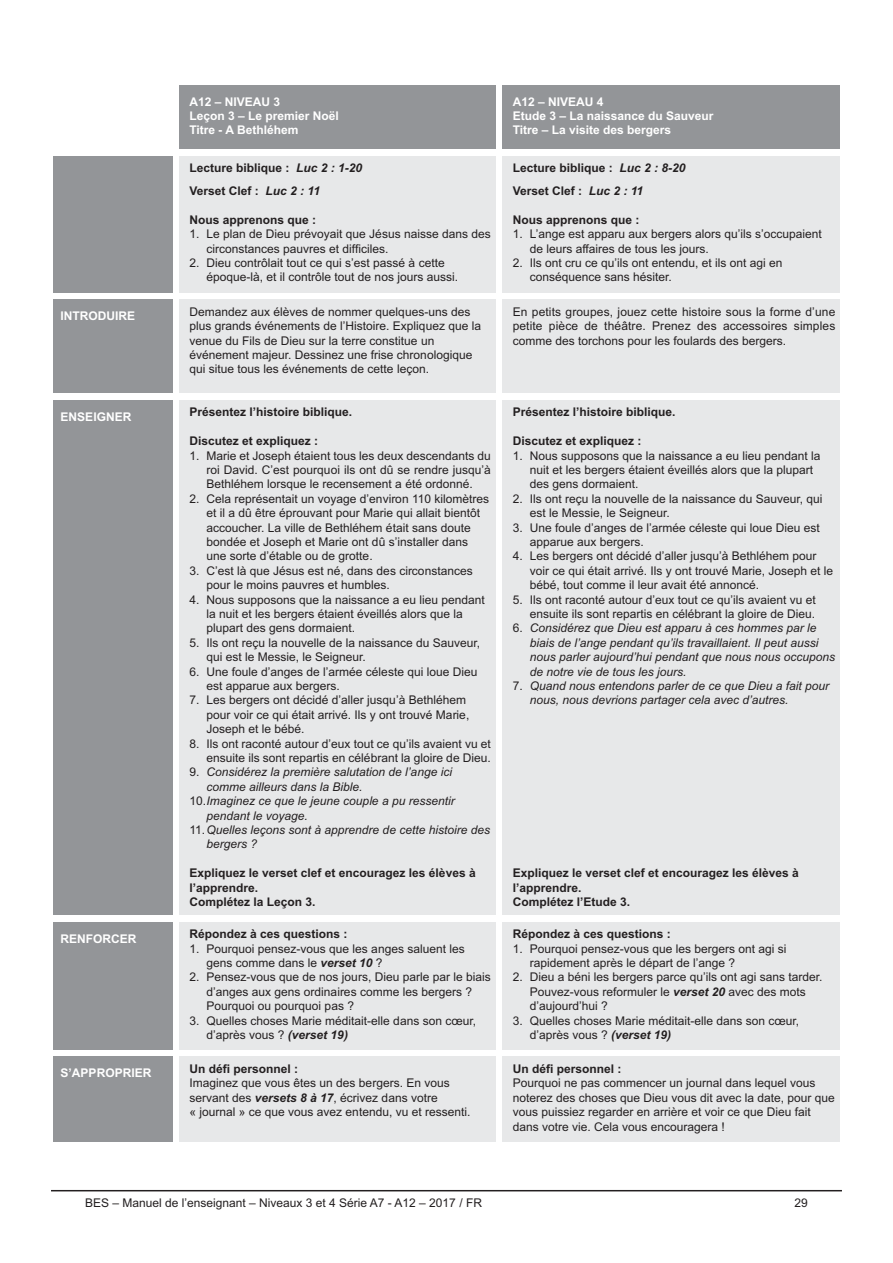
<style>
.page{position:relative;width:893px;height:1263px;background:#fff}
.page>*{position:absolute;margin:0;border:0;box-sizing:border-box;transform-origin:0 0}
.t1{font:12px/14.4px "Arial";color:#231f20}
.t2{font:700 12px/14.4px "Arial";color:#231f20}
.t3{font:italic 12px/14.4px "Arial";color:#231f20}
.t4{font:700 12px/14.4px "Arial";color:#fff}
.s1{font-style:italic}
.s2{font-style:normal}
.s3{font-weight:700;font-style:italic}
</style>
<div class="page">
<div style="left:179px;top:85px;width:316px;height:64px;background:#939598"></div>
<div style="left:502px;top:85px;width:338px;height:64px;background:#939598"></div>
<div style="left:53px;top:156px;width:119px;height:136px;background:#939598"></div>
<div style="left:179px;top:156px;width:316px;height:136px;background:#e7e8e9"></div>
<div style="left:502px;top:156px;width:338px;height:136px;background:#e7e8e9"></div>
<div style="left:53px;top:300px;width:119px;height:93px;background:#939598"></div>
<div style="left:179px;top:300px;width:316px;height:93px;background:#e7e8e9"></div>
<div style="left:502px;top:300px;width:338px;height:93px;background:#e7e8e9"></div>
<div style="left:53px;top:400px;width:119px;height:515px;background:#939598"></div>
<div style="left:179px;top:400px;width:316px;height:515px;background:#e7e8e9"></div>
<div style="left:502px;top:400px;width:338px;height:515px;background:#e7e8e9"></div>
<div style="left:53px;top:922px;width:119px;height:127px;background:#939598"></div>
<div style="left:179px;top:922px;width:316px;height:127px;background:#e7e8e9"></div>
<div style="left:502px;top:922px;width:338px;height:127px;background:#e7e8e9"></div>
<div style="left:53px;top:1057px;width:119px;height:85px;background:#939598"></div>
<div style="left:179px;top:1057px;width:316px;height:85px;background:#e7e8e9"></div>
<div style="left:502px;top:1057px;width:338px;height:85px;background:#e7e8e9"></div>
<hr style="left:51px;top:1190px;width:791px;height:1px;background:#231f20">
<p class="t4" style="left:190px;top:94px;width:151px">A12 – NIVEAU 3<br>Leçon 3 – Le premier Noël<br>Titre - A Bethléhem</p>
<p class="t4" style="left:513px;top:94px;width:202px">A12 – NIVEAU 4<br>Etude 3 – La naissance du Sauveur<br>Titre – La visite des bergers</p>
<p class="t2" style="left:190px;top:157px;width:174px;line-height:23px">Lecture biblique : <span class="s1">Luc 2 : 1-20<br></span>Verset Clef : <span class="s1">Luc 2 : 11</span></p>
<p class="t2" style="left:190px;top:212px;width:128px">Nous apprenons que :</p>
<p class="t1" style="left:207px;top:227px;width:286px;text-indent:-17px">1. Le plan de Dieu prévoyait que Jésus naisse dans des circonstances pauvres et difficiles.</p>
<p class="t1" style="left:207px;top:256px;width:253px;text-indent:-17px">2. Dieu contrôlait tout ce qui s’est passé à cette époque-là, et il contrôle tout de nos jours aussi.</p>
<p class="t2" style="left:513px;top:157px;width:174px;line-height:23px">Lecture biblique : <span class="s1">Luc 2 : 8-20<br></span>Verset Clef : <span class="s1">Luc 2 : 11</span></p>
<p class="t2" style="left:513px;top:212px;width:128px">Nous apprenons que :</p>
<p class="t1" style="left:530px;top:227px;width:294px;text-indent:-17px">1. L’ange est apparu aux bergers alors qu’ils s’occupaient de leurs affaires de tous les jours.</p>
<p class="t1" style="left:530px;top:256px;width:254px;text-indent:-17px">2. Ils ont cru ce qu’ils ont entendu, et ils ont agi en conséquence sans hésiter.</p>
<p class="t4" style="left:61px;top:309px;width:76px">INTRODUIRE</p>
<p class="t1" style="left:190px;top:304px;width:293px">Demandez aux élèves de nommer quelques-uns des plus grands événements de l’Histoire. Expliquez que la venue du Fils de Dieu sur la terre constitue un événement majeur. Dessinez une frise chronologique qui situe tous les événements de cette leçon.</p>
<p class="t1" style="left:513px;top:304px;width:324px;text-align:justify">En petits groupes, jouez cette histoire sous la forme d’une petite pièce de théâtre. Prenez des accessoires simples comme des torchons pour les foulards des bergers.</p>
<p class="t4" style="left:61px;top:410px;width:72px">ENSEIGNER</p>
<p class="t2" style="left:190px;top:405px;width:164px">Présentez l’histoire biblique.</p>
<p class="t2" style="left:190px;top:434px;width:130px">Discutez et expliquez :</p>
<p class="t1" style="left:207px;top:448px;width:286px;text-align:justify;text-indent:-17px">1. Marie et Joseph étaient tous les deux descendants du roi David. C’est pourquoi ils ont dû se rendre jusqu’à Bethléhem lorsque le recensement a été ordonné.</p>
<p class="t1" style="left:207px;top:491px;width:284px;text-indent:-17px">2. Cela représentait un voyage d’environ 110 kilomètres et il a dû être éprouvant pour Marie qui allait bientôt accoucher. La ville de Bethléhem était sans doute bondée et Joseph et Marie ont dû s’installer dans une sorte d’étable ou de grotte.</p>
<p class="t1" style="left:207px;top:563px;width:268px;text-indent:-17px">3. C’est là que Jésus est né, dans des circonstances pour le moins pauvres et humbles.</p>
<p class="t1" style="left:207px;top:592px;width:280px;text-indent:-17px">4. Nous supposons que la naissance a eu lieu pendant la nuit et les bergers étaient éveillés alors que la plupart des gens dormaient.</p>
<p class="t1" style="left:207px;top:635px;width:275px;text-indent:-17px">5. Ils ont reçu la nouvelle de la naissance du Sauveur, qui est le Messie, le Seigneur.</p>
<p class="t1" style="left:207px;top:664px;width:272px;text-indent:-17px">6. Une foule d’anges de l’armée céleste qui loue Dieu est apparue aux bergers.</p>
<p class="t1" style="left:207px;top:693px;width:264px;text-indent:-17px">7. Les bergers ont décidé d’aller jusqu’à Bethléhem pour voir ce qui était arrivé. Ils y ont trouvé Marie,<br>Joseph et le bébé.</p>
<p class="t1" style="left:190px;top:736px;width:303px;text-align:right">8. Ils ont raconté autour d’eux tout ce qu’ils avaient vu et ensuite ils sont repartis en célébrant la gloire de Dieu.</p>
<p class="t3" style="left:190px;top:765px;width:264px"><span class="s2">9.</span> Considérez la première salutation de l’ange ici</p>
<p class="t3" style="left:207px;top:779px;width:158px">comme ailleurs dans la Bible.</p>
<p class="t3" style="left:190px;top:794px;width:267px"><span class="s2">10.</span>Imaginez ce que le jeune couple a pu ressentir</p>
<p class="t3" style="left:207px;top:808px;width:103px">pendant le voyage.</p>
<p class="t3" style="left:190px;top:823px;width:302px"><span class="s2">11.</span>Quelles leçons sont à apprendre de cette histoire des</p>
<p class="t3" style="left:207px;top:837px;width:52px">bergers ?</p>
<p class="t2" style="left:190px;top:866px;width:288px">Expliquez le verset clef et encouragez les élèves à l’apprendre.<br>Complétez la Leçon 3.</p>
<p class="t2" style="left:513px;top:405px;width:164px">Présentez l’histoire biblique.</p>
<p class="t2" style="left:513px;top:434px;width:130px">Discutez et expliquez :</p>
<p class="t1" style="left:530px;top:448px;width:292px;text-indent:-17px">1. Nous supposons que la naissance a eu lieu pendant la nuit et les bergers étaient éveillés alors que la plupart des gens dormaient.</p>
<p class="t1" style="left:530px;top:491px;width:294px;text-indent:-17px">2. Ils ont reçu la nouvelle de la naissance du Sauveur, qui est le Messie, le Seigneur.</p>
<p class="t1" style="left:530px;top:520px;width:292px;text-indent:-17px">3. Une foule d’anges de l’armée céleste qui loue Dieu est apparue aux bergers.</p>
<p class="t1" style="left:530px;top:549px;width:305px;text-indent:-17px">4. Les bergers ont décidé d’aller jusqu’à Bethléhem pour voir ce qui était arrivé. Ils y ont trouvé Marie, Joseph et le bébé, tout comme il leur avait été annoncé.</p>
<p class="t1" style="left:513px;top:592px;width:305px;text-align:right">5. Ils ont raconté autour d’eux tout ce qu’ils avaient vu et ensuite ils sont repartis en célébrant la gloire de Dieu.</p>
<p class="t3" style="left:530px;top:621px;width:307px;text-indent:-17px"><span class="s2">6.</span> Considérez que Dieu est apparu à ces hommes par le biais de l’ange pendant qu’ils travaillaient. Il peut aussi nous parler aujourd’hui pendant que nous nous occupons de notre vie de tous les jours.</p>
<p class="t3" style="left:530px;top:679px;width:301px;text-indent:-17px"><span class="s2">7.</span> Quand nous entendons parler de ce que Dieu a fait pour nous, nous devrions partager cela avec d’autres.</p>
<p class="t2" style="left:513px;top:866px;width:288px">Expliquez le verset clef et encouragez les élèves à l’apprendre.<br>Complétez l’Etude 3.</p>
<p class="t4" style="left:61px;top:931px;width:78px">RENFORCER</p>
<p class="t2" style="left:190px;top:927px;width:160px">Répondez à ces questions :</p>
<p class="t1" style="left:207px;top:941px;width:260px;text-indent:-17px">1. Pourquoi pensez-vous que les anges saluent les gens comme dans le <span class="s3">verset 10</span> ?</p>
<p class="t1" style="left:207px;top:970px;width:286px;text-indent:-17px">2. Pensez-vous que de nos jours, Dieu parle par le biais d’anges aux gens ordinaires comme les bergers ?<br>Pourquoi ou pourquoi pas ?</p>
<p class="t1" style="left:207px;top:1013px;width:271px;text-indent:-17px">3. Quelles choses Marie méditait-elle dans son cœur, d’après vous ? <span class="s3">(verset 19)</span></p>
<p class="t4" style="left:61px;top:1066px;width:92px">S’APPROPRIER</p>
<p class="t2" style="left:190px;top:1061px;width:110px">Un défi personnel :</p>
<p class="t1" style="left:190px;top:1076px;width:282px">Imaginez que vous êtes un des bergers. En vous servant des <span class="s3">versets 8 à 17</span>, écrivez dans votre<br>« journal » ce que vous avez entendu, vu et ressenti.</p>
<p class="t2" style="left:513px;top:927px;width:160px">Répondez à ces questions :</p>
<p class="t1" style="left:530px;top:941px;width:258px;text-indent:-17px">1. Pourquoi pensez-vous que les bergers ont agi si rapidement après le départ de l’ange ?</p>
<p class="t1" style="left:530px;top:970px;width:294px;text-indent:-17px">2. Dieu a béni les bergers parce qu’ils ont agi sans tarder.<br>Pouvez-vous reformuler le <span class="s3">verset 20</span> avec des mots d’aujourd’hui ?</p>
<p class="t1" style="left:530px;top:1013px;width:271px;text-indent:-17px">3. Quelles choses Marie méditait-elle dans son cœur, d’après vous ? <span class="s3">(verset 19)</span></p>
<p class="t2" style="left:513px;top:1061px;width:110px">Un défi personnel :</p>
<p class="t1" style="left:513px;top:1076px;width:324px">Pourquoi ne pas commencer un journal dans lequel vous noterez des choses que Dieu vous dit avec la date, pour que vous puissiez regarder en arrière et voir ce que Dieu fait dans votre vie. Cela vous encouragera !</p>
<p class="t1" style="left:85px;top:1195px;width:398px">BES – Manuel de l’enseignant – Niveaux 3 et 4 Série A7 - A12 – 2017 / FR</p>
<p class="t1" style="left:795px;top:1195px;width:15px">29</p>
</div>
